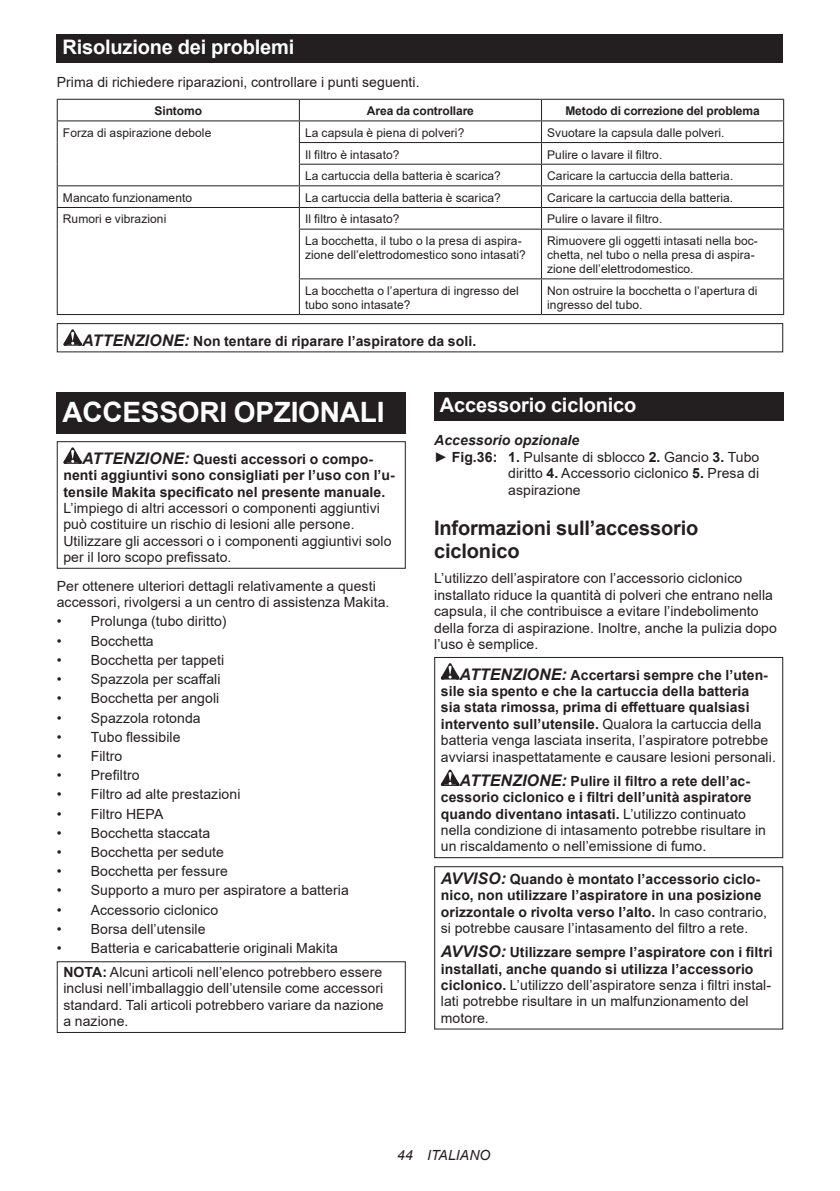
<style>
.page{position:relative;width:840px;height:1191px;background:#fff}
.page>*{position:absolute;margin:0;border:0;box-sizing:border-box;transform-origin:0 0}
.t1{font:700 28px "Arial";letter-spacing:-.01em;color:#fff}
.t2{font:700 20px "Arial";letter-spacing:-.01em;color:#fff}
.t3{font:700 20px/23.4px "Arial";letter-spacing:-.01em;color:#231f20}
.t4{font:14px/16.4px "Arial";letter-spacing:.005em;color:#231f20}
.t5{font:700 14px/16.4px "Arial";letter-spacing:.005em;color:#231f20}
.t6{font:italic 700 14px "Arial";letter-spacing:.005em;color:#231f20}
.t7{font:italic 14px "Arial";letter-spacing:.005em;color:#231f20}
.t8{font:12px/14px "Arial";letter-spacing:.005em;color:#231f20}
.t9{font:700 12px "Arial";letter-spacing:-.01em;color:#231f20}
.s1{font-style:italic;font-size:16px}
.s2{font-weight:700}
.s3{font-weight:400}
.s4{font-weight:700;font-style:italic;font-size:16px}
</style>
<div class="page">
<div style="left:57px;top:34px;width:725px;height:29px;background:#231f20"></div>
<hr style="left:57px;top:99px;width:242px;height:1px;background:#231f20">
<hr style="left:299px;top:99px;width:242px;height:1px;background:#231f20">
<hr style="left:541px;top:99px;width:242px;height:1px;background:#231f20">
<hr style="left:57px;top:120px;width:242px;height:1px;background:#231f20">
<hr style="left:299px;top:120px;width:242px;height:1px;background:#231f20">
<hr style="left:541px;top:120px;width:242px;height:1px;background:#231f20">
<hr style="left:299px;top:142px;width:242px;height:1px;background:#231f20">
<hr style="left:541px;top:142px;width:242px;height:1px;background:#231f20">
<hr style="left:299px;top:164px;width:242px;height:1px;background:#231f20">
<hr style="left:541px;top:164px;width:242px;height:1px;background:#231f20">
<hr style="left:57px;top:185px;width:242px;height:1px;background:#231f20">
<hr style="left:299px;top:185px;width:242px;height:1px;background:#231f20">
<hr style="left:541px;top:185px;width:242px;height:1px;background:#231f20">
<hr style="left:57px;top:207px;width:242px;height:1px;background:#231f20">
<svg style="left:57px;top:100px;width:1px;height:129px"></svg>
<hr style="left:299px;top:207px;width:242px;height:1px;background:#231f20">
<svg style="left:299px;top:100px;width:1px;height:129px"></svg>
<hr style="left:541px;top:207px;width:242px;height:1px;background:#231f20">
<hr style="left:57px;top:229px;width:1px;height:50px;background:#231f20">
<hr style="left:299px;top:229px;width:242px;height:1px;background:#231f20">
<hr style="left:299px;top:230px;width:1px;height:48px;background:#231f20">
<hr style="left:541px;top:229px;width:242px;height:1px;background:#231f20">
<hr style="left:540px;top:230px;width:1px;height:48px;background:#231f20">
<hr style="left:782px;top:230px;width:1px;height:48px;background:#231f20">
<hr style="left:57px;top:279px;width:1px;height:35px;background:#231f20">
<hr style="left:299px;top:278px;width:242px;height:1px;background:#231f20">
<hr style="left:299px;top:279px;width:1px;height:35px;background:#231f20">
<hr style="left:541px;top:278px;width:242px;height:1px;background:#231f20">
<hr style="left:540px;top:279px;width:1px;height:35px;background:#231f20">
<hr style="left:782px;top:279px;width:1px;height:35px;background:#231f20">
<hr style="left:57px;top:314px;width:242px;height:1px;background:#231f20">
<hr style="left:299px;top:314px;width:242px;height:1px;background:#231f20">
<hr style="left:541px;top:314px;width:242px;height:1px;background:#231f20">
<svg style="left:63px;top:329px;width:19px;height:17px"></svg>
<div style="left:57px;top:323px;width:725px;height:29px;border:1px solid #231f20"></div>
<div style="left:57px;top:392px;width:348px;height:41px;background:#231f20"></div>
<svg style="left:63px;top:447px;width:19px;height:17px"></svg>
<div style="left:57px;top:441px;width:348px;height:128px;border:1px solid #231f20"></div>
<div style="left:57px;top:961px;width:348px;height:72px;border:1px solid #231f20"></div>
<div style="left:434px;top:392px;width:348px;height:28px;background:#231f20"></div>
<svg style="left:440px;top:663px;width:19px;height:16px"></svg>
<svg style="left:440px;top:769px;width:19px;height:17px"></svg>
<div style="left:434px;top:657px;width:348px;height:201px;border:1px solid #231f20"></div>
<div style="left:434px;top:866px;width:348px;height:163px;border:1px solid #231f20"></div>
<h2 class="t2" style="left:62px;top:33px;width:233px">Risoluzione dei problemi</h2>
<p class="t4" style="left:57px;top:74px;width:364px">Prima di richiedere riparazioni, controllare i punti seguenti.</p>
<p class="t9" style="left:154px;top:103px;width:49px">Sintomo</p>
<p class="t9" style="left:367px;top:103px;width:108px">Area da controllare</p>
<p class="t9" style="left:565px;top:103px;width:196px">Metodo di correzione del problema</p>
<p class="t8" style="left:63px;top:126px;width:150px">Forza di aspirazione debole</p>
<p class="t8" style="left:305px;top:126px;width:161px">La capsula è piena di polveri?</p>
<p class="t8" style="left:547px;top:126px;width:179px">Svuotare la capsula dalle polveri.</p>
<p class="t8" style="left:305px;top:147px;width:96px">Il filtro è intasato?</p>
<p class="t8" style="left:547px;top:147px;width:117px">Pulire o lavare il filtro.</p>
<p class="t8" style="left:305px;top:169px;width:197px">La cartuccia della batteria è scarica?</p>
<p class="t8" style="left:547px;top:169px;width:187px">Caricare la cartuccia della batteria.</p>
<p class="t8" style="left:63px;top:190px;width:131px">Mancato funzionamento</p>
<p class="t8" style="left:305px;top:190px;width:197px">La cartuccia della batteria è scarica?</p>
<p class="t8" style="left:547px;top:190px;width:187px">Caricare la cartuccia della batteria.</p>
<p class="t8" style="left:63px;top:212px;width:105px">Rumori e vibrazioni</p>
<p class="t8" style="left:305px;top:212px;width:96px">Il filtro è intasato?</p>
<p class="t8" style="left:547px;top:212px;width:117px">Pulire o lavare il filtro.</p>
<p class="t8" style="left:305px;top:234px;width:222px">La bocchetta, il tubo o la presa di aspira&shy;zione dell’elettrodomestico sono intasati?</p>
<p class="t8" style="left:547px;top:234px;width:212px">Rimuovere gli oggetti intasati nella boc&shy;chetta, nel tubo o nella presa di aspira&shy;zione dell’elettrodomestico.</p>
<p class="t8" style="left:305px;top:283px;width:215px">La bocchetta o l’apertura di ingresso del tubo sono intasate?</p>
<p class="t8" style="left:547px;top:283px;width:212px">Non ostruire la bocchetta o l’apertura di ingresso del tubo.</p>
<p class="t5" style="left:82px;top:333px;width:395px"><span class="s1">ATTENZIONE:</span> Non tentare di riparare l’aspiratore da soli.</p>
<h1 class="t1" style="left:62px;top:392px;width:323px">ACCESSORI OPZIONALI</h1>
<p class="t5" style="left:63px;top:451px;width:333px;text-indent:19px"><span class="s1">ATTENZIONE:</span> Questi accessori o compo&shy;nenti aggiuntivi sono consigliati per l’uso con l’u&shy;tensile Makita specificato nel presente manuale.</p>
<p class="t4" style="left:63px;top:500px;width:329px">L’impiego di altri accessori o componenti aggiuntivi può costituire un rischio di lesioni alle persone.<br>Utilizzare gli accessori o i componenti aggiuntivi solo per il loro scopo prefissato.</p>
<p class="t4" style="left:57px;top:577px;width:334px">Per ottenere ulteriori dettagli relativamente a questi accessori, rivolgersi a un centro di assistenza Makita.</p>
<p class="t4" style="left:57px;top:613px;width:171px">• Prolunga (tubo diritto)</p>
<p class="t4" style="left:57px;top:632px;width:98px">• Bocchetta</p>
<p class="t4" style="left:57px;top:651px;width:169px">• Bocchetta per tappeti</p>
<p class="t4" style="left:57px;top:671px;width:165px">• Spazzola per scaffali</p>
<p class="t4" style="left:57px;top:690px;width:164px">• Bocchetta per angoli</p>
<p class="t4" style="left:57px;top:709px;width:145px">• Spazzola rotonda</p>
<p class="t4" style="left:57px;top:728px;width:125px">• Tubo flessibile</p>
<p class="t4" style="left:57px;top:747px;width:67px">• Filtro</p>
<p class="t4" style="left:57px;top:767px;width:84px">• Prefiltro</p>
<p class="t4" style="left:57px;top:786px;width:185px">• Filtro ad alte prestazioni</p>
<p class="t4" style="left:57px;top:805px;width:108px">• Filtro HEPA</p>
<p class="t4" style="left:57px;top:824px;width:155px">• Bocchetta staccata</p>
<p class="t4" style="left:57px;top:843px;width:169px">• Bocchetta per sedute</p>
<p class="t4" style="left:57px;top:863px;width:173px">• Bocchetta per fessure</p>
<p class="t4" style="left:57px;top:882px;width:293px">• Supporto a muro per aspiratore a batteria</p>
<p class="t4" style="left:57px;top:901px;width:163px">• Accessorio ciclonico</p>
<p class="t4" style="left:57px;top:920px;width:150px">• Borsa dell’utensile</p>
<p class="t4" style="left:63px;top:936px;width:320px;line-height:23.8px;text-indent:-7px">• Batteria e caricabatterie originali Makita<br><span class="s2">NOTA:</span> Alcuni articoli nell’elenco potrebbero essere</p>
<p class="t4" style="left:63px;top:980px;width:321px;text-align:justify">inclusi nell’imballaggio dell’utensile come accessori standard. Tali articoli potrebbero variare da nazione a nazione.</p>
<h2 class="t2" style="left:439px;top:391px;width:198px">Accessorio ciclonico</h2>
<p class="t6" style="left:434px;top:431px;width:147px">Accessorio opzionale</p>
<p class="t4" style="left:434px;top:448px;width:326px">► <span class="s2">Fig.36: 1.</span> Pulsante di sblocco <span class="s2">2.</span> Gancio <span class="s2">3.</span> Tubo</p>
<p class="t4" style="left:508px;top:465px;width:252px">diritto <span class="s2">4.</span> Accessorio ciclonico <span class="s2">5.</span> Presa di</p>
<p class="t4" style="left:508px;top:481px;width:74px">aspirazione</p>
<h2 class="t3" style="left:434px;top:516px;width:265px">Informazioni sull’accessorio ciclonico</h2>
<p class="t4" style="left:434px;top:570px;width:344px">L’utilizzo dell’aspiratore con l’accessorio ciclonico installato riduce la quantità di polveri che entrano nella capsula, il che contribuisce a evitare l’indebolimento della forza di aspirazione. Inoltre, anche la pulizia dopo l’uso è semplice.</p>
<p class="t5" style="left:440px;top:666px;width:336px;text-indent:19px"><span class="s1">ATTENZIONE:</span> Accertarsi sempre che l’uten&shy;sile sia spento e che la cartuccia della batteria<br>sia stata rimossa, prima di effettuare qualsiasi intervento sull’utensile. <span class="s3">Qualora la cartuccia della batteria venga lasciata inserita, l’aspiratore potrebbe avviarsi inaspettatamente e causare lesioni personali.</span></p>
<p class="t4" style="left:440px;top:772px;width:326px;text-indent:19px"><span class="s4">ATTENZIONE:</span> <span class="s2">Pulire il filtro a rete dell’ac&shy;cessorio ciclonico e i filtri dell’unità aspiratore quando diventano intasati.</span> L’utilizzo continuato nella condizione di intasamento potrebbe risultare in un riscaldamento o nell’emissione di fumo.</p>
<p class="t5" style="left:440px;top:870px;width:327px"><span class="s1">AVVISO:</span> Quando è montato l’accessorio ciclo&shy;nico, non utilizzare l’aspiratore in una posizione orizzontale o rivolta verso l’alto. <span class="s3">In caso contrario, si potrebbe causare l’intasamento del filtro a rete.</span></p>
<p class="t4" style="left:440px;top:944px;width:333px"><span class="s4">AVVISO:</span> <span class="s2">Utilizzare sempre l’aspiratore con i filtri installati, anche quando si utilizza l’accessorio ciclonico.</span> L’utilizzo dell’aspiratore senza i filtri instal&shy;lati potrebbe risultare in un malfunzionamento del motore.</p>
<p class="t7" style="left:397px;top:1146px;width:95px">44 ITALIANO</p>
</div>
